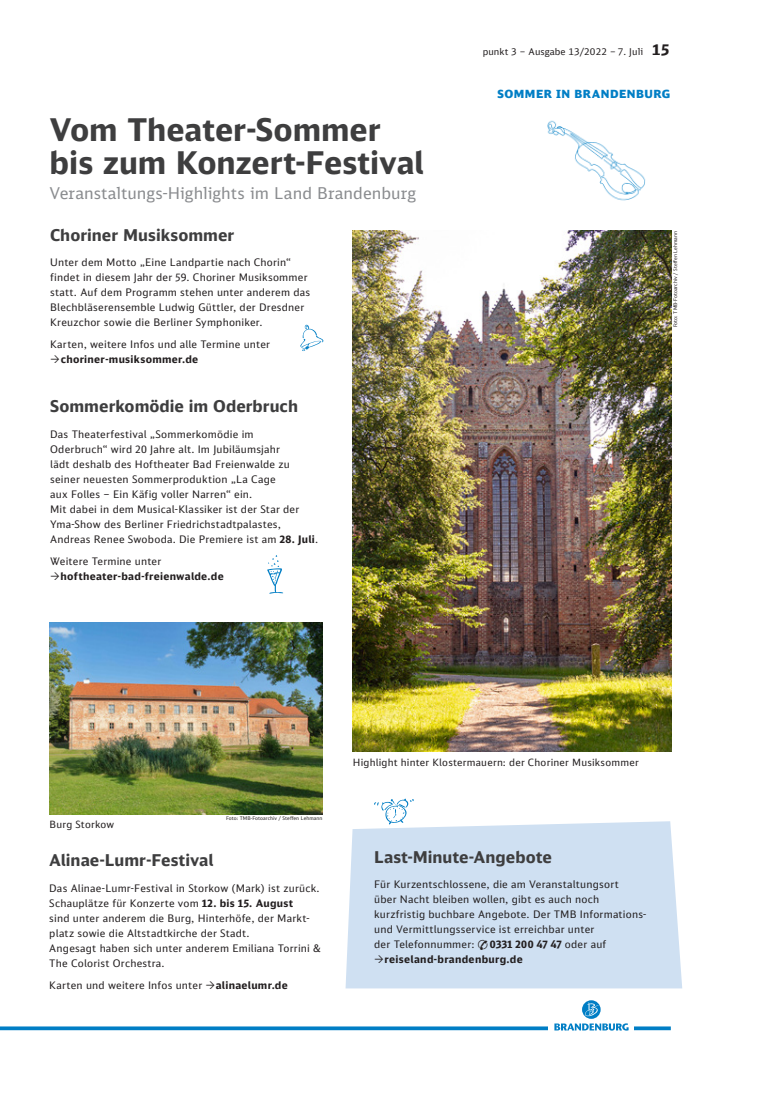
<style>
.page{position:relative;width:762px;height:1117px;background:#fff}
.page>*{position:absolute;margin:0;border:0;box-sizing:border-box;transform-origin:0 0}
.t1{font:700 31.25px/32.5px "DB Sans Alternate";letter-spacing:-.005em;color:#3e3e3f}
.t2{font:700 16.25px "DB Sans Alternate";color:#3e3e3f}
.t3{font:16.25px "DB Sans";letter-spacing:.005em;color:#8a8c8f}
.t4{font:900 11.25px "DB Sans";letter-spacing:.04em;color:#007ec5}
.t5{font:10.38px/15px "DB Sans Alternate";letter-spacing:.02em;color:#231f20}
.t6{font:700 10.38px/15px "DB Sans Alternate";letter-spacing:.025em;color:#231f20}
.t7{font:10px "DB Sans Alternate";letter-spacing:.02em;color:#231f20}
.t8{font:9.38px "DB Sans";letter-spacing:.01em;color:#231f20}
.t9{font:5px "DB Sans Alternate";letter-spacing:.01em;color:#231f20}
.s1{font-weight:700;font-size:15px}
.s2{font-weight:700}
.s3{font-weight:400}
.s4{font-family:"Punkt 3 regular";font-size:11.25px}
</style>
<div class="page">
<div style="left:345px;top:821px;width:337px;height:167px;background:#cfe0f2"></div>
<hr style="left:0;top:1026px;width:671px;height:3px;background:#007ec5">
<div style="left:548px;top:998px;width:86px;height:34px;background:#fff"></div>
<svg style="left:554px;top:1000px;width:74px;height:31px"></svg>
<img style="left:353px;top:230px;width:319px;height:521px">
<img style="left:50px;top:622px;width:272px;height:192px">
<svg style="left:300px;top:325px;width:23px;height:26px"></svg>
<svg style="left:374px;top:798px;width:40px;height:26px"></svg>
<img style="left:547px;top:120px;width:99px;height:81px">
<svg style="left:267px;top:555px;width:16px;height:38px"></svg>
<svg style="left:375px;top:955px;width:8px;height:8px"></svg>
<p class="t8" style="left:483px;top:46px;width:189px">punkt 3 – Ausgabe 13/2022 – 7. Juli <span class="s1">15</span></p>
<p class="t1" style="left:50px;top:112px;width:376px">Vom Theater-Sommer bis zum Konzert-Festival</p>
<p class="t3" style="left:50px;top:183px;width:368px">Veranstaltungs-Highlights im Land Brandenburg</p>
<p class="t2" style="left:50px;top:224px;width:186px">Choriner Musiksommer</p>
<p class="t5" style="left:50px;top:254px;width:262px">Unter dem Motto „Eine Landpartie nach Chorin“ findet in diesem Jahr der 59. Choriner Musiksommer statt. Auf dem Programm stehen unter anderem das Blechbläserensemble Ludwig Güttler, der Dresdner Kreuzchor sowie die Berliner Symphoniker.</p>
<p class="t5" style="left:61px;top:337px;width:211px;text-indent:-10px">Karten, weitere Infos und alle Termine unter <span class="s2">choriner-musiksommer.de</span></p>
<p class="t2" style="left:50px;top:396px;width:249px">Sommerkomödie im Oderbruch</p>
<p class="t5" style="left:50px;top:426px;width:270px">Das Theaterfestival „Sommerkomödie im<br>Oderbruch“ wird 20 Jahre alt. Im Jubiläumsjahr<br>lädt deshalb des Hoftheater Bad Freienwalde zu seiner neuesten Sommerproduktion „La Cage<br>aux Folles – Ein Käfig voller Narren“ ein.<br>Mit dabei in dem Musical-Klassiker ist der Star der Yma-Show des Berliner Friedrichstadtpalastes, Andreas Renee Swoboda. Die Premiere ist am <span class="s2">28. Juli</span>.</p>
<p class="t6" style="left:61px;top:553px;width:165px;text-indent:-10px"><span class="s3">Weitere Termine unter </span>hoftheater-bad-freienwalde.de</p>
<p class="t4" style="left:497px;top:86px;width:174px">SOMMER IN BRANDENBURG</p>
<p class="t9" style="left:672px;top:327px;width:98px;rotate:-90deg">Foto: TMB-Fotoarchiv / Steffen Lehmann</p>
<p class="t7" style="left:50px;top:818px;width:66px">Burg Storkow</p>
<p class="t9" style="left:226px;top:814px;width:98px">Foto: TMB-Fotoarchiv / Steffen Lehmann</p>
<p class="t2" style="left:49px;top:849px;width:166px">Alinae-Lumr-Festival</p>
<p class="t5" style="left:49px;top:880px;width:273px">Das Alinae-Lumr-Festival in Storkow (Mark) ist zurück.<br>Schauplätze für Konzerte vom <span class="s2">12. bis 15. August<br></span>sind unter anderem die Burg, Hinterhöfe, der Markt&shy;platz sowie die Altstadtkirche der Stadt.<br>Angesagt haben sich unter anderem Emiliana Torrini &amp; The Colorist Orchestra.</p>
<p class="t5" style="left:49px;top:977px;width:154px">Karten und weitere Infos unter</p>
<p class="t6" style="left:216px;top:977px;width:73px">alinaelumr.de</p>
<p class="t7" style="left:353px;top:756px;width:287px">Highlight hinter Klostermauern: der Choriner Musiksommer</p>
<p class="t2" style="left:374px;top:846px;width:179px">Last-Minute-Angebote</p>
<p class="t5" style="left:374px;top:876px;width:246px">Für Kurzentschlossene, die am Veranstaltungsort</p>
<p class="t5" style="left:374px;top:891px;width:227px">über Nacht bleiben wollen, gibt es auch noch</p>
<p class="t5" style="left:374px;top:906px;width:274px">kurzfristig buchbare Angebote. Der TMB Informations-</p>
<p class="t5" style="left:374px;top:921px;width:222px">und Vermittlungsservice ist erreichbar unter</p>
<p class="t5" style="left:374px;top:936px;width:234px">der Telefonnummer: <span class="s4">h</span> <span class="s2">0331 200 47 47</span> oder auf</p>
<p class="t6" style="left:385px;top:951px;width:140px">reiseland-brandenburg.de</p>
</div>
